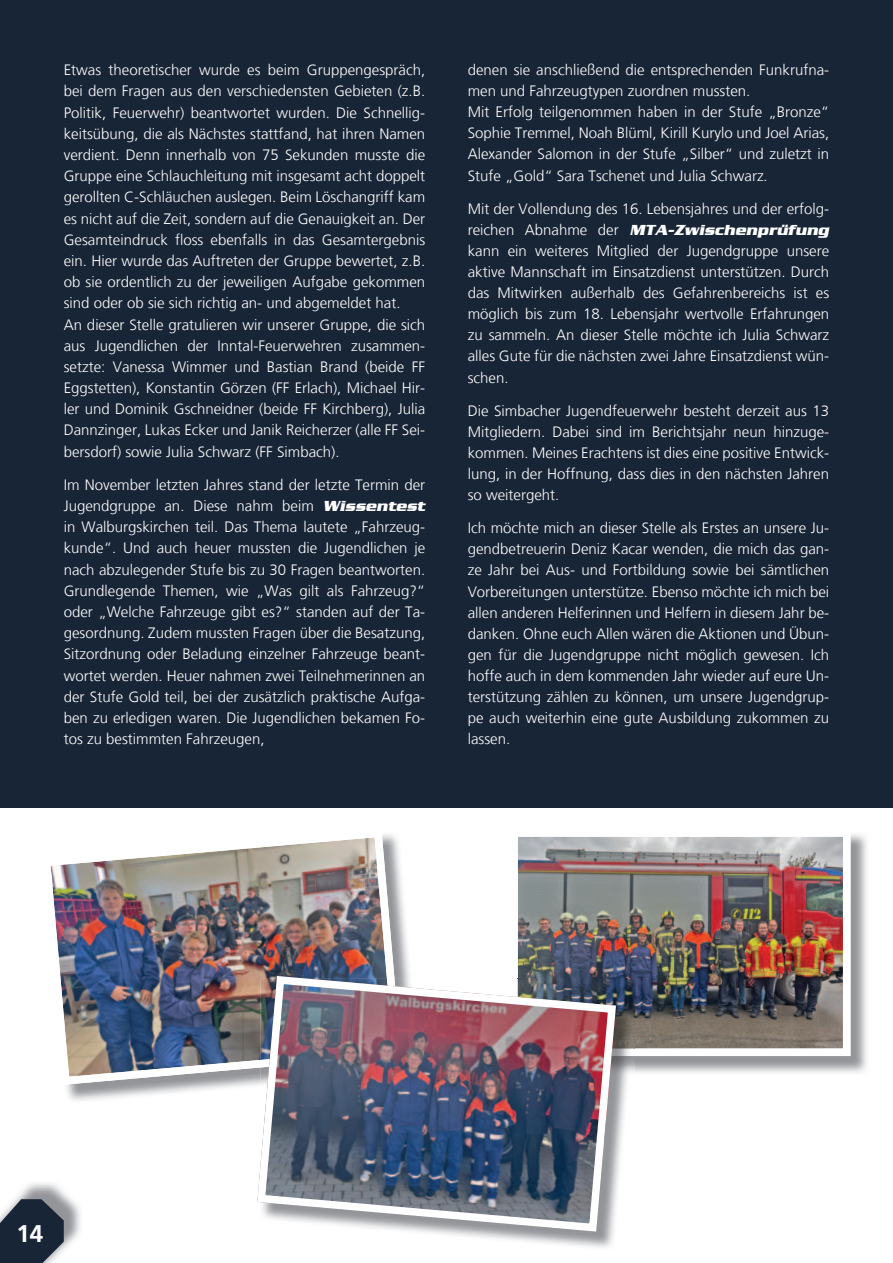
<style>
.page{position:relative;width:893px;height:1263px;background:#fff}
.page>*{position:absolute;margin:0;border:0;box-sizing:border-box;transform-origin:0 0}
.t1{font:700 24px "Frutiger LT";color:#fff}
.t2{font:300 15px/21.1px "Frutiger LT";color:#fff;text-align:justify}
.t3{font:italic 700 15px "Serpentine";color:#fff}
.s1{font-family:"Serpentine";font-weight:700;font-style:italic}
.s2{font-family:"Frutiger LT";font-weight:300;font-style:normal}
</style>
<div class="page">
<div style="left:0;top:0;width:893px;height:808px;background:#182537"></div>
<img style="left:15px;top:1183px;width:66px;height:67px">
<svg style="left:0;top:1199px;width:64px;height:64px;background:#394352"></svg>
<img style="left:66px;top:882px;width:343px;height:219px">
<img style="left:50px;top:834px;width:351px;height:251px">
<img style="left:634px;top:834px;width:233px;height:239px">
<img style="left:518px;top:834px;width:332px;height:222px">
<img style="left:470px;top:1075px;width:157px;height:173px">
<img style="left:620px;top:1056px;width:14px;height:19px">
<img style="left:620px;top:979px;width:14px;height:77px">
<img style="left:253px;top:972px;width:367px;height:264px">
<p class="t2" style="left:64px;top:61px;width:363px;text-align:left">Etwas theoretischer wurde es beim Gruppengespr‰ch, bei dem Fragen aus den verschiedensten Gebieten (z.B.<br>Politik, Feuerwehr) beantwortet wurden. Die Schnellig&shy;keits¸bung, die als N‰chstes stattfand, hat ihren Namen verdient. Denn innerhalb von 75 Sekunden musste die Gruppe eine Schlauchleitung mit insgesamt acht doppelt gerollten C-Schl‰uchen auslegen. Beim Lˆschangriff kam es nicht auf die Zeit, sondern auf die Genauigkeit an. Der Gesamteindruck floss ebenfalls in das Gesamtergebnis ein. Hier wurde das Auftreten der Gruppe bewertet, z.B. ob sie ordentlich zu der jeweiligen Aufgabe gekommen sind oder ob sie sich richtig an- und abgemeldet hat.<br>An dieser Stelle gratulieren wir unserer Gruppe, die sich aus Jugendlichen der Inntal-Feuerwehren zusammen&shy;setzte: Vanessa Wimmer und Bastian Brand (beide FF Eggstetten), Konstantin Gˆrzen (FF Erlach), Michael Hir&shy;ler und Dominik Gschneidner (beide FF Kirchberg), Julia Dannzinger, Lukas Ecker und Janik Reicherzer (alle FF Sei&shy;bersdorf) sowie Julia Schwarz (FF Simbach).</p>
<p class="t2" style="left:64px;top:475px;width:363px">Im November letzten Jahres stand der letzte Termin der Jugendgruppe an. Diese nahm beim <span class="s1">Wissentest </span>in Walburgskirchen teil. Das Thema lautete ÑFahrzeug&shy;kundeì. Und auch heuer mussten die Jugendlichen je nach abzulegender Stufe bis zu 30 Fragen beantworten.<br>Grundlegende Themen, wie ÑWas gilt als Fahrzeug?ì oder ÑWelche Fahrzeuge gibt es?ì standen auf der Ta&shy;gesordnung. Zudem mussten Fragen ¸ber die Besatzung, Sitzordnung oder Beladung einzelner Fahrzeuge beant&shy;wortet werden. Heuer nahmen zwei Teilnehmerinnen an der Stufe Gold teil, bei der zus‰tzlich praktische Aufga&shy;ben zu erledigen waren. Die Jugendlichen bekamen Fo&shy;tos zu bestimmten Fahrzeugen,</p>
<p class="t2" style="left:468px;top:61px;width:363px;text-align:left">denen sie anschlieflend die entsprechenden Funkrufna&shy;men und Fahrzeugtypen zuordnen mussten.<br>Mit Erfolg teilgenommen haben in der Stufe ÑBronzeì Sophie Tremmel, Noah Bl¸ml, Kirill Kurylo und Joel Arias, Alexander Salomon in der Stufe ÑSilberì und zuletzt in Stufe ÑGoldì Sara Tschenet und Julia Schwarz.</p>
<p class="t2" style="left:468px;top:199px;width:363px">Mit der Vollendung des 16. Lebensjahres und der erfolg-</p>
<p class="t3" style="left:468px;top:225px;width:363px"><span class="s2">reichen Abnahme der</span> MTA-Zwischenpr¸fung</p>
<p class="t2" style="left:468px;top:241px;width:363px">kann ein weiteres Mitglied der Jugendgruppe unsere aktive Mannschaft im Einsatzdienst unterst¸tzen. Durch das Mitwirken auflerhalb des Gefahrenbereichs ist es mˆglich bis zum 18. Lebensjahr wertvolle Erfahrungen zu sammeln. An dieser Stelle mˆchte ich Julia Schwarz alles Gute f¸r die n‰chsten zwei Jahre Einsatzdienst w¸n&shy;schen.</p>
<p class="t2" style="left:468px;top:401px;width:363px">Die Simbacher Jugendfeuerwehr besteht derzeit aus 13<br>Mitgliedern. Dabei sind im Berichtsjahr neun hinzuge&shy;kommen. Meines Erachtens ist dies eine positive Entwick&shy;lung, in der Hoffnung, dass dies in den n‰chsten Jahren so weitergeht.</p>
<p class="t2" style="left:468px;top:519px;width:363px">Ich mˆchte mich an dieser Stelle als Erstes an unsere Ju&shy;gendbetreuerin Deniz Kacar wenden, die mich das gan&shy;ze Jahr bei Aus- und Fortbildung sowie bei s‰mtlichen Vorbereitungen unterst¸tze. Ebenso mˆchte ich mich bei allen anderen Helferinnen und Helfern in diesem Jahr be&shy;danken. Ohne euch Allen w‰ren die Aktionen und ‹bun&shy;gen f¸r die Jugendgruppe nicht mˆglich gewesen. Ich hoffe auch in dem kommenden Jahr wieder auf eure Un&shy;terst¸tzung z‰hlen zu kˆnnen, um unsere Jugendgrup&shy;pe auch weiterhin eine gute Ausbildung zukommen zu lassen.</p>
<h1 class="t1" style="left:16px;top:1224px;width:28px">14</h1>
</div>
